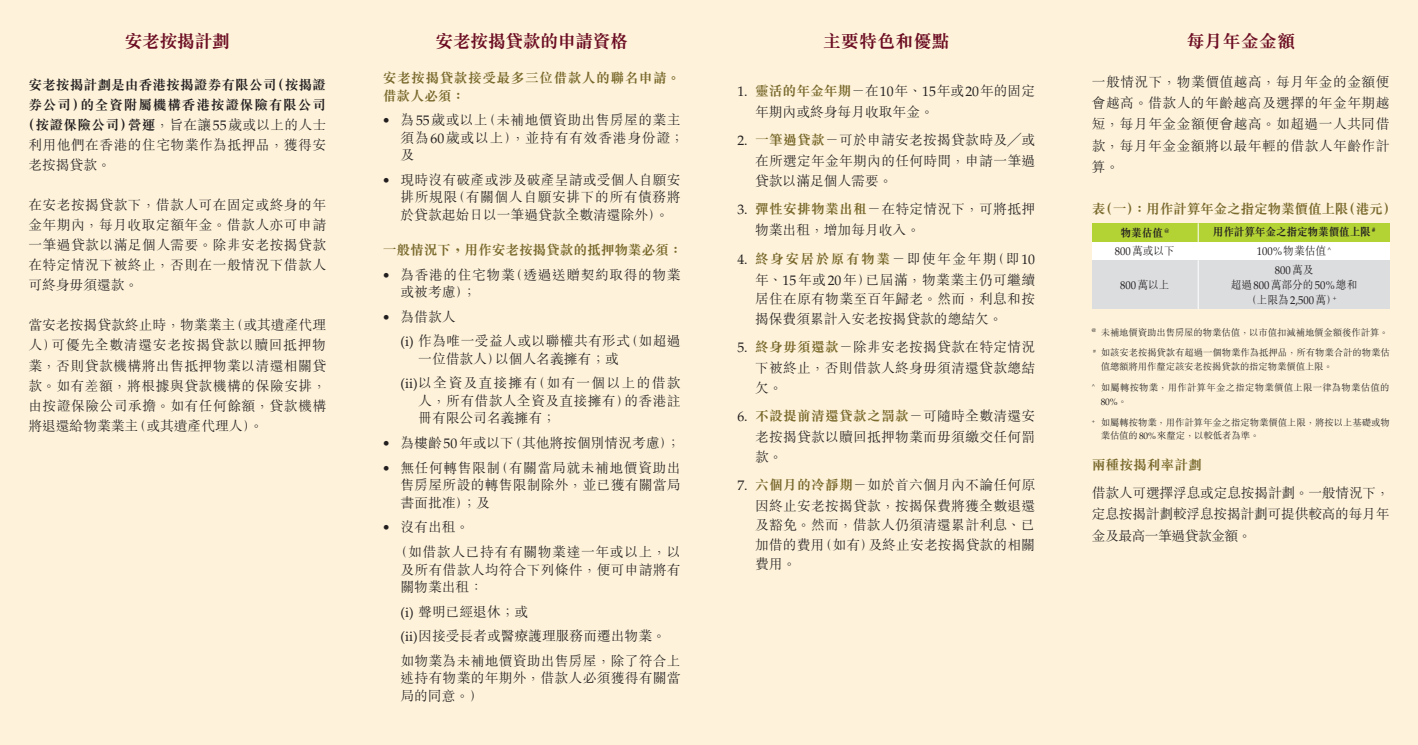
<style>
.page{position:relative;width:1418px;height:745px;background:#fff}
.page>*{position:absolute;margin:0;border:0;box-sizing:border-box;transform-origin:0 0}
.t1{font:700 18.12px "M Sung HK";letter-spacing:-.035em;color:#6c0d23}
.t2{font:700 18.12px "M Sung HK";color:#6c0d23}
.t3{font:300 13.75px/21.2px "M Sung HK";letter-spacing:.02em;color:#231f20;text-align:justify}
.t4{font:300 13.75px/24.6px "M Sung HK";color:#231f20}
.t5{font:700 13.75px "M Sung HK";letter-spacing:-.01em;color:#79692d}
.t6{font:300 13.75px/24.6px "M Sung HK";letter-spacing:.095em;color:#231f20}
.t7{font:700 13.75px/17.5px "M Sung HK";letter-spacing:.035em;color:#79692d}
.t8{font:300 13.75px/17.5px "M Sung HK";letter-spacing:.045em;color:#231f20}
.t9{font:300 13.75px/24.6px "M Sung HK";letter-spacing:.05em;color:#231f20}
.t10{font:700 13.75px "M Sung HK";letter-spacing:.005em;color:#231f20}
.t11{font:700 13.75px "M Sung HK";letter-spacing:.055em;color:#231f20}
.t12{font:300 11.25px/15px "M Sung HK";color:#231f20;text-align:center;scale:.95 1}
.t13{font:700 11.25px "M Sung HK";letter-spacing:-.015em;color:#231f20;scale:.95 1}
.t14{font:11.25px "Palatino LT Std";color:#231f20;scale:.95 1}
.t15{font:300 9.38px/13.8px "M Sung HK";letter-spacing:-.005em;color:#231f20}
.t16{font:300 9.38px/13.8px "M Sung HK";letter-spacing:.03em;color:#231f20}
.t17{font:6.5px "Palatino LT Std";color:#231f20;scale:.95 1}
.s1{font-weight:700}
.s2{font-family:"Palatino LT Std";font-weight:400}
.s3{font-weight:700;color:#79692d}
.s4{font-family:"M Sung HK";font-weight:300}
</style>
<div class="page">
<div style="left:0;top:0;width:1417px;height:744px;background:#fef3da"></div>
<div style="left:1091px;top:223px;width:107px;height:19px;background:#b3d234"></div>
<div style="left:1198px;top:223px;width:191px;height:19px;background:#b3d234"></div>
<div style="left:1091px;top:242px;width:107px;height:18px;background:#fff"></div>
<div style="left:1198px;top:242px;width:191px;height:18px;background:#fff"></div>
<div style="left:1091px;top:260px;width:107px;height:49px;background:#dcdddf"></div>
<div style="left:1198px;top:260px;width:191px;height:49px;background:#dcdddf"></div>
<svg style="left:1197px;top:223px;width:1px;height:19px"></svg>
<hr style="left:1197px;top:260px;width:1px;height:49px;background:#fff">
<h1 class="t1" style="left:124px;top:32px;width:107px">安老按揭計劃</h1>
<p class="t10" style="left:28px;top:78px;width:299px">安老按揭計劃是由香港按揭證券有限公司（按揭證</p>
<p class="t11" style="left:28px;top:98px;width:299px">券公司）的全資附屬機構香港按證保險有限公司</p>
<p class="t3" style="left:21px;top:113px;width:306px"><span class="s1">（按證保險公司）營運</span>，旨在讓<span class="s2">55</span>歲或以上的人士</p>
<p class="t3" style="left:28px;top:133px;width:299px">利用他們在香港的住宅物業作為抵押品，獲得安</p>
<p class="t3" style="left:28px;top:153px;width:84px">老按揭貸款。</p>
<p class="t3" style="left:28px;top:194px;width:299px;line-height:20px">在安老按揭貸款下，借款人可在固定或終身的年金年期內，每月收取定額年金。借款人亦可申請一筆過貸款以滿足個人需要。除非安老按揭貸款在特定情況下被終止，否則在一般情況下借款人可終身毋須還款。</p>
<p class="t3" style="left:28px;top:314px;width:299px;line-height:20px">當安老按揭貸款終止時，物業業主（或其遺產代理人）可優先全數清還安老按揭貸款以贖回抵押物業，否則貸款機構將出售抵押物業以清還相關貸款。如有差額，將根據與貸款機構的保險安排，由按證保險公司承擔。如有任何餘額，貸款機構將退還給物業業主（或其遺產代理人）。</p>
<h1 class="t1" style="left:435px;top:32px;width:195px">安老按揭貸款的申請資格</h1>
<p class="t7" style="left:383px;top:69px;width:299px">安老按揭貸款接受最多三位借款人的聯名申請。借款人必須：</p>
<p class="t3" style="left:400px;top:110px;width:285px;line-height:17.5px;text-align:left;text-indent:-18px"><span class="s2">•</span> 為<span class="s2">55</span>歲或以上（未補地價資助出售房屋的業主須為<span class="s2">60</span>歲或以上），並持有有效香港身份證；及</p>
<p class="t3" style="left:400px;top:170px;width:281px;line-height:17.5px;text-indent:-18px"><span class="s2">•</span> 現時沒有破產或涉及破產呈請或受個人自願安排所規限（有關個人自願安排下的所有債務將於貸款起始日以一筆過貸款全數清還除外）。</p>
<p class="t5" style="left:383px;top:243px;width:301px">一般情況下，用作安老按揭貸款的抵押物業必須：</p>
<p class="t8" style="left:400px;top:265px;width:281px;text-indent:-18px"><span class="s2">•</span> 為香港的住宅物業（透過送贈契約取得的物業或被考慮）；</p>
<p class="t3" style="left:400px;top:303px;width:281px;line-height:24.6px;text-indent:-18px"><span class="s2">•</span> 為借款人<br><span class="s2">(i)</span> 作為唯一受益人或以聯權共有形式（如超過</p>
<p class="t6" style="left:400px;top:345px;width:281px;text-indent:18px">一位借款人）以個人名義擁有；或<br><span class="s2">(ii)</span> 以全資及直接擁有（如有一個以上的借款</p>
<p class="t3" style="left:418px;top:391px;width:264px;line-height:17.5px">人，所有借款人全資及直接擁有）的香港註冊有限公司名義擁有；</p>
<p class="t4" style="left:382px;top:429px;width:299px"><span class="s2">•</span> 為樓齡<span class="s2">50</span>年或以下（其他將按個別情況考慮）；</p>
<p class="t3" style="left:400px;top:457px;width:281px;line-height:17.5px;text-indent:-18px"><span class="s2">•</span> 無任何轉售限制（有關當局就未補地價資助出售房屋所設的轉售限制除外，並已獲有關當局書面批准）；及</p>
<p class="t9" style="left:393px;top:513px;width:288px;text-indent:-12px"><span class="s2">•</span> 沒有出租。<br>（如借款人已持有有關物業達一年或以上，以</p>
<p class="t3" style="left:400px;top:559px;width:281px;line-height:17.5px">及所有借款人均符合下列條件，便可申請將有關物業出租：</p>
<p class="t4" style="left:400px;top:598px;width:281px"><span class="s2">(i)</span> 聲明已經退休；或<br><span class="s2">(ii)</span> 因接受長者或醫療護理服務而遷出物業。如物業為未補地價資助出售房屋，除了符合上</p>
<p class="t3" style="left:400px;top:668px;width:281px;line-height:17.5px">述持有物業的年期外，借款人必須獲得有關當局的同意。）</p>
<h1 class="t2" style="left:822px;top:32px;width:128px">主要特色和優點</h1>
<p class="t4" style="left:755px;top:79px;width:281px;line-height:21.2px;text-indent:-18px"><span class="s2">1.</span> <span class="s3">靈活的年金年期</span>－在<span class="s2">10</span>年、<span class="s2">15</span>年或<span class="s2">20</span>年的固定年期內或終身每月收取年金。</p>
<p class="t3" style="left:737px;top:128px;width:299px;text-align:right"><span class="s2">2.</span> <span class="s3">一筆過貸款</span>－可於申請安老按揭貸款時及╱或在所選定年金年期內的任何時間，申請一筆過</p>
<p class="t4" style="left:755px;top:167px;width:139px">貸款以滿足個人需要。</p>
<p class="t3" style="left:755px;top:197px;width:281px;text-indent:-18px"><span class="s2">3.</span> <span class="s3">彈性安排物業出租</span>－在特定情況下，可將抵押物業出租，增加每月收入。</p>
<p class="t3" style="left:737px;top:247px;width:299px;text-align:right"><span class="s2">4.</span> <span class="s3">終身安居於原有物業</span>－即使年金年期（即<span class="s2">10</span>年、<span class="s2">15</span>年或<span class="s2">20</span>年）已屆滿，物業業主仍可繼續</p>
<p class="t4" style="left:755px;top:288px;width:281px;line-height:19.4px">居住在原有物業至百年歸老。然而，利息和按揭保費須累計入安老按揭貸款的總結欠。</p>
<p class="t3" style="left:737px;top:335px;width:299px;text-align:right"><span class="s2">5.</span> <span class="s3">終身毋須還款</span>－除非安老按揭貸款在特定情況下被終止，否則借款人終身毋須清還貸款總結</p>
<p class="t3" style="left:755px;top:376px;width:29px">欠。</p>
<p class="t3" style="left:737px;top:404px;width:299px;text-align:right"><span class="s2">6.</span> <span class="s3">不設提前清還貸款之罰款</span>－可隨時全數清還安老按揭貸款以贖回抵押物業而毋須繳交任何罰</p>
<p class="t3" style="left:755px;top:444px;width:29px">款。</p>
<p class="t3" style="left:737px;top:473px;width:299px;text-align:right"><span class="s2">7.</span> <span class="s3">六個月的冷靜期</span>－如於首六個月內不論任何原因終止安老按揭貸款，按揭保費將獲全數退還</p>
<p class="t3" style="left:755px;top:514px;width:281px;line-height:19.4px">及豁免。然而，借款人仍須清還累計利息、已加借的費用（如有）及終止安老按揭貸款的相關費用。</p>
<h1 class="t1" style="left:1186px;top:32px;width:110px">每月年金金額</h1>
<p class="t3" style="left:1091px;top:70px;width:299px">一般情況下，物業價值越高，每月年金的金額便會越高。借款人的年齡越高及選擇的年金年期越短，每月年金金額便會越高。如超過一人共同借款，每月年金金額將以最年輕的借款人年齡作計算。</p>
<h1 class="t5" style="left:1091px;top:202px;width:306px">表（一）：用作計算年金之指定物業價值上限（港元）</h1>
<p class="t13" style="left:1120px;top:227px;width:53px">物業估值 <sup>@</sup></p>
<p class="t13" style="left:1212px;top:226px;width:172px">用作計算年金之指定物業價值上限 <sup>#</sup></p>
<p class="t12" style="left:1114px;top:243px;width:65px"><span class="s2">800</span>萬或以下</p>
<p class="t17" style="left:1327px;top:245px;width:5px">^</p>
<p class="t14" style="left:1256px;top:245px;width:74px">100%<span class="s4">物業估值</span></p>
<p class="t12" style="left:1230px;top:261px;width:135px"><span class="s2">800</span>萬及<br>超過<span class="s2">800</span>萬部分的<span class="s2">50%</span>總和（上限為 <span class="s2">2,500</span>萬）</p>
<p class="t14" style="left:1120px;top:278px;width:54px">800<span class="s4">萬以上</span></p>
<p class="t17" style="left:1332px;top:294px;width:5px">+</p>
<p class="t15" style="left:1091px;top:324px;width:298px"><sup>@</sup> 未補地價資助出售房屋的物業估值，以市值扣減補地價金額後作計算。</p>
<p class="t15" style="left:1100px;top:345px;width:290px;text-indent:-9px"><sup>＃</sup> 如該安老按揭貸款有超過一個物業作為抵押品，所有物業合計的物業估值總額將用作釐定該安老按揭貸款的指定物業價值上限。</p>
<p class="t16" style="left:1100px;top:380px;width:290px;text-indent:-9px"><sup>^</sup> 如屬轉按物業，用作計算年金之指定物業價值上限一律為物業估值的<br><span class="s2">80%</span>。</p>
<p class="t15" style="left:1100px;top:414px;width:290px;text-indent:-9px"><sup>+</sup> 如屬轉按物業，用作計算年金之指定物業價值上限，將按以上基礎或物業估值的<span class="s2">80%</span>來釐定，以較低者為準。</p>
<h1 class="t5" style="left:1091px;top:457px;width:111px">兩種按揭利率計劃</h1>
<p class="t3" style="left:1091px;top:481px;width:299px">借款人可選擇浮息或定息按揭計劃。一般情況下，定息按揭計劃較浮息按揭計劃可提供較高的每月年金及最高一筆過貸款金額。</p>
</div>
